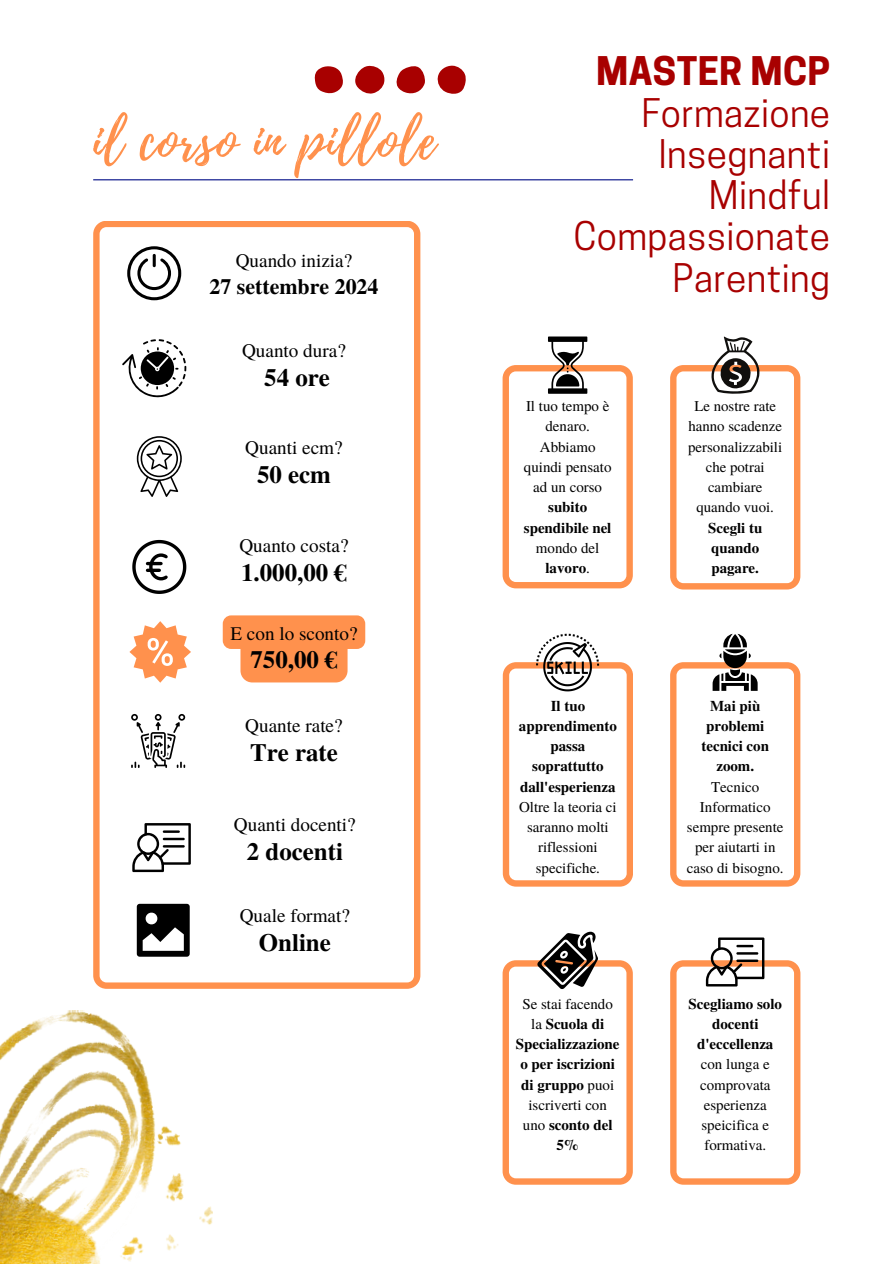
<style>
.page{position:relative;width:894px;height:1264px;background:#fff}
.page>*{position:absolute;margin:0;border:0;box-sizing:border-box;transform-origin:0 0}
.t1{font:52.65px "Playlist Script";letter-spacing:.02em;color:#ff914d}
.t2{font:37.05px/41.2px "Cooper Hewitt";letter-spacing:.01em;color:#a80000;text-align:right}
.t3{font:700 24.9px "Te X Gyre Termes";color:#000}
.t4{font:700 21.9px "Te X Gyre Termes";color:#000}
.t5{font:19.2px "Te X Gyre Termes";color:#000}
.t6{font:15px/20.2px "Te X Gyre Termes";color:#000;text-align:center}
.t7{font:700 15px/20.2px "Te X Gyre Termes";color:#000;text-align:center}
.t8{font:14.85px/20.2px "Te X Gyre Termes";color:#000;text-align:center}
.s1{font-weight:700}
.s2{font-weight:400}
</style>
<div class="page">
<svg style="left:670px;top:336px;width:130px;height:253px"></svg>
<svg style="left:502px;top:633px;width:131px;height:253px"></svg>
<svg style="left:670px;top:633px;width:130px;height:253px"></svg>
<svg style="left:502px;top:931px;width:130px;height:253px"></svg>
<svg style="left:93px;top:221px;width:327px;height:767px"></svg>
<svg style="left:122px;top:339px;width:64px;height:60px"></svg>
<svg style="left:502px;top:336px;width:130px;height:252px"></svg>
<svg style="left:137px;top:436px;width:45px;height:61px"></svg>
<svg style="left:132px;top:540px;width:54px;height:54px"></svg>
<svg style="left:127px;top:246px;width:54px;height:54px"></svg>
<svg style="left:131px;top:714px;width:54px;height:54px"></svg>
<hr style="left:93px;top:179px;width:540px;height:1px;background:#000d86">
<img style="left:0;top:1010px;width:213px;height:253px">
<svg style="left:670px;top:937px;width:130px;height:247px"></svg>
<svg style="left:355px;top:66px;width:29px;height:28px"></svg>
<svg style="left:437px;top:66px;width:28px;height:28px"></svg>
<svg style="left:396px;top:66px;width:29px;height:28px"></svg>
<svg style="left:314px;top:66px;width:29px;height:28px"></svg>
<svg style="left:132px;top:823px;width:59px;height:49px"></svg>
<svg style="left:129px;top:621px;width:62px;height:61px"></svg>
<svg style="left:137px;top:903px;width:53px;height:53px"></svg>
<svg style="left:223px;top:615px;width:142px;height:67px;background:#ffa065"></svg>
<p class="t1" style="left:93px;top:103px;width:343px">il corso in pillole</p>
<h5 class="t5" style="left:236px;top:246px;width:118px">Quando inizia?</h5>
<p class="t4" style="left:209px;top:269px;width:170px">27 settembre 2024</p>
<h3 class="t5" style="left:242px;top:337px;width:105px">Quanto dura?</h3>
<h5 class="t3" style="left:264px;top:358px;width:67px">54 ore</h5>
<p class="t5" style="left:245px;top:434px;width:99px">Quanti ecm?</p>
<h3 class="t3" style="left:257px;top:455px;width:75px">50 ecm</h3>
<h3 class="t5" style="left:239px;top:532px;width:110px">Quanto costa?</h3>
<h5 class="t3" style="left:241px;top:553px;width:107px">1.000,00 €</h5>
<h5 class="t5" style="left:230px;top:619px;width:129px">E con lo sconto?</h5>
<p class="t3" style="left:250px;top:640px;width:89px">750,00 €</p>
<h5 class="t5" style="left:245px;top:712px;width:99px">Quante rate?</h5>
<p class="t3" style="left:250px;top:733px;width:89px">Tre rate</p>
<h3 class="t5" style="left:234px;top:810px;width:123px">Quanti docenti?</h3>
<h5 class="t3" style="left:247px;top:832px;width:98px">2 docenti</h5>
<p class="t5" style="left:240px;top:901px;width:112px">Quale format?</p>
<h3 class="t3" style="left:259px;top:923px;width:73px">Online</h3>
<h2 class="t2" style="left:573px;top:55px;width:258px"><span class="s1">MASTER MCP<br></span>Formazione<br>Insegnanti<br>Mindful<br>Compassionate<br>Parenting</h2>
<p class="t6" style="left:526px;top:395px;width:85px">Il tuo tempo è denaro.</p>
<h5 class="t6" style="left:523px;top:435px;width:89px">Abbiamo quindi pensato ad un corso <span class="s1">subito spendibile nel </span>mondo del <span class="s1">lavoro</span>.</h5>
<h4 class="t7" style="left:519px;top:694px;width:99px">Il tuo apprendimento passa soprattutto dall'esperienza</h4>
<p class="t6" style="left:519px;top:796px;width:99px">Oltre la teoria ci saranno molti riflessioni specifiche.</p>
<p class="t7" style="left:515px;top:992px;width:105px"><span class="s2">Se stai facendo la</span> Scuola di<br>Specializzazione o per iscrizioni di gruppo <span class="s2">puoi iscriverti con uno</span> sconto del<br>5%</p>
<h1 class="t8" style="left:688px;top:395px;width:95px">Le nostre rate hanno scadenze personalizzabili che potrai cambiare quando vuoi.<br><span class="s1">Scegli tu quando pagare.</span></h1>
<h5 class="t7" style="left:701px;top:694px;width:69px">Mai più problemi tecnici con zoom.</h5>
<h3 class="t6" style="left:686px;top:775px;width:98px">Tecnico<br>Informatico sempre presente per aiutarti in caso di bisogno.</h3>
<h3 class="t6" style="left:688px;top:992px;width:95px"><span class="s1">Scegliamo solo docenti d'eccellenza </span>con lunga e comprovata esperienza speicifica e formativa.</h3>
</div>
